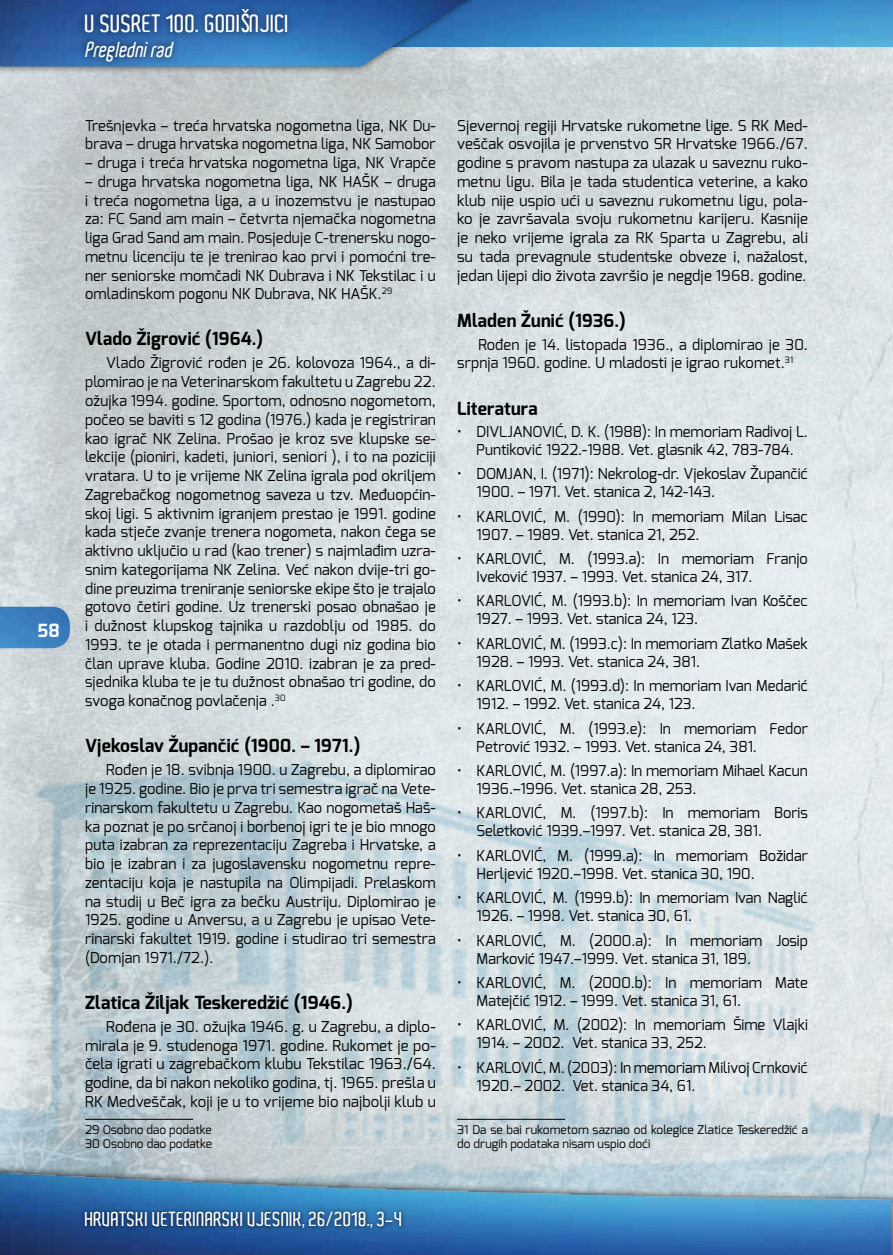
<style>
.page{position:relative;width:893px;height:1255px;background:#fff}
.page>*{position:absolute;margin:0;border:0;box-sizing:border-box;transform-origin:0 0}
.t1{font:600 24px "Aldo";color:#fff}
.t2{font:italic 600 21px "Aldo";color:#fff;scale:.9 1}
.t3{font:600 19.5px "Aldo";color:#fff}
.t4{font:700 18.15px "Exo";color:#fff}
.t5{font:700 18px "Exo";letter-spacing:.01em;color:#000}
.t6{font:15px/18.8px "Exo";color:#000}
.t7{font:12px/14.4px "Exo";color:#000}
.s1{font-family:"Libel Suit";font-weight:400;font-size:23.25px}
</style>
<div class="page">
<img style="left:0;top:47px;width:893px;height:1106px">
<img style="left:0;top:1153px;width:891px;height:101px">
<img style="left:0;top:606px;width:70px;height:42px">
<img style="left:505px;top:0;width:388px;height:47px">
<div style="left:0;top:0;width:505px;height:75px;background:#000;opacity:.75"></div>
<img style="left:0;top:0;width:498px;height:66px">
<div style="left:81px;top:1207px;width:325px;height:25px;background:#000;opacity:.75"></div>
<img style="left:891px;top:1153px;width:2px;height:101px">
<hr style="left:85px;top:1118px;width:108px;height:1px;background:#000">
<hr style="left:457px;top:1118px;width:108px;height:1px;background:#000">
<div style="left:77px;top:1px;width:218px;height:68px;background:#000;opacity:.75"></div>
<p class="t4" style="left:38px;top:618px;width:24px">58</p>
<h1 class="t1" style="left:85px;top:10px;width:206px">U SUSRET 100. GODI<span class="s1">Š</span>NJICI</h1>
<h2 class="t2" style="left:85px;top:38px;width:104px">Preglednirad</h2>
<p class="t6" style="left:85px;top:116px;width:352px">Trešnjevka – treća hrvatska nogometna liga, NK Du&shy;brava – druga hrvatska nogometna liga, NK Samobor</p>
<p class="t6" style="left:85px;top:153px;width:352px">– druga i treća hrvatska nogometna liga, NK Vrapče</p>
<p class="t6" style="left:85px;top:172px;width:352px;text-align:justify">– druga hrvatska nogometna liga, NK HAŠK – druga i treća nogometna liga, a u inozemstvu je nastupao za: FC Sand am main – četvrta njemačka nogometna liga Grad Sand am main. Posjeduje C-trenersku nogo&shy;metnu licenciju te je trenirao kao prvi i pomoćni tre&shy;ner seniorske momčadi NK Dubrava i NK Tekstilac i u omladinskom pogonu NK Dubrava, NK HAŠK.<sup>29</sup></p>
<p class="t5" style="left:85px;top:327px;width:180px">Vlado Žigrović (1964.)</p>
<p class="t6" style="left:85px;top:353px;width:352px;text-align:justify;text-indent:21px">Vlado Žigrović rođen je 26. kolovoza 1964., a di&shy;plomirao je na Veterinarskom fakultetu u Zagrebu 22. ožujka 1994. godine. Sportom, odnosno nogometom, počeo se baviti s 12 godina (1976.) kada je registriran kao igrač NK Zelina. Prošao je kroz sve klupske se&shy;lekcije (pioniri, kadeti, juniori, seniori ), i to na poziciji vratara. U to je vrijeme NK Zelina igrala pod okriljem Zagrebačkog nogometnog saveza u tzv. Međuopćin&shy;skoj ligi. S aktivnim igranjem prestao je 1991. godine kada stječe zvanje trenera nogometa, nakon čega se aktivno uključio u rad (kao trener) s najmlađim uzra&shy;snim kategorijama NK Zelina. Već nakon dvije-tri go&shy;dine preuzima treniranje seniorske ekipe što je trajalo gotovo četiri godine. Uz trenerski posao obnašao je i dužnost klupskog tajnika u razdoblju od 1985. do 1993. te je otada i permanentno dugi niz godina bio član uprave kluba. Godine 2010. izabran je za pred&shy;sjednika kluba te je tu dužnost obnašao tri godine, do svoga konačnog povlačenja .<sup>30</sup></p>
<p class="t5" style="left:85px;top:734px;width:277px">Vjekoslav Župančić (1900. – 1971.)</p>
<p class="t6" style="left:85px;top:760px;width:352px;text-align:justify;text-indent:21px">Rođen je 18. svibnja 1900. u Zagrebu, a diplomirao je 1925. godine. Bio je prva tri semestra igrač na Vete&shy;rinarskom fakultetu u Zagrebu. Kao nogometaš Haš&shy;ka poznat je po srčanoj i borbenoj igri te je bio mnogo puta izabran za reprezentaciju Zagreba i Hrvatske, a bio je izabran i za jugoslavensku nogometnu repre&shy;zentaciju koja je nastupila na Olimpijadi. Prelaskom na studij u Beč igra za bečku Austriju. Diplomirao je 1925. godine u Anversu, a u Zagrebu je upisao Vete&shy;rinarski fakultet 1919. godine i studirao tri semestra (Domjan 1971./72.).</p>
<p class="t5" style="left:85px;top:990px;width:269px">Zlatica Žiljak Teskeredžić (1946.)</p>
<p class="t6" style="left:85px;top:1016px;width:352px;text-align:justify;text-indent:21px">Rođena je 30. ožujka 1946. g. u Zagrebu, a diplo&shy;mirala je 9. studenoga 1971. godine. Rukomet je po&shy;čela igrati u zagrebačkom klubu Tekstilac 1963./64. godine, da bi nakon nekoliko godina, tj. 1965. prešla u RK Medveščak, koji je u to vrijeme bio najbolji klub u</p>
<p class="t7" style="left:85px;top:1122px;width:128px">29 Osobno dao podatke<br>30 Osobno dao podatke</p>
<p class="t6" style="left:457px;top:116px;width:352px;text-align:justify">Sjevernoj regiji Hrvatske rukometne lige. S RK Med&shy;veščak osvojila je prvenstvo SR Hrvatske 1966./67. godine s pravom nastupa za ulazak u saveznu ruko&shy;metnu ligu. Bila je tada studentica veterine, a kako klub nije uspio ući u saveznu rukometnu ligu, pola&shy;ko je završavala svoju rukometnu karijeru. Kasnije je neko vrijeme igrala za RK Sparta u Zagrebu, ali su tada prevagnule studentske obveze i, nažalost, jedan lijepi dio života završio je negdje 1968. godine.</p>
<p class="t5" style="left:457px;top:308px;width:170px">Mladen Žunić (1936.)</p>
<p class="t6" style="left:457px;top:335px;width:352px;text-indent:21px">Rođen je 14. listopada 1936., a diplomirao je 30. srpnja 1960. godine. U mladosti je igrao rukomet.<sup>31</sup></p>
<p class="t5" style="left:457px;top:396px;width:82px">Literatura</p>
<p class="t6" style="left:457px;top:422px;width:352px;line-height:18px;text-align:center">• DIVLJANOVIĆ, D. K. (1988): In memoriam Radivoj L.<br>Puntiković 1922.-1988. Vet. glasnik 42, 783-784.</p>
<p class="t6" style="left:477px;top:464px;width:333px;line-height:18px;text-indent:-20px">• DOMJAN, I. (1971): Nekrolog-dr. Vjekoslav Župančić<br>1900. – 1971. Vet. stanica 2, 142-143.</p>
<p class="t6" style="left:477px;top:507px;width:333px;line-height:18px;text-indent:-20px">• KARLOVIĆ, M. (1990): In memoriam Milan Lisac<br>1907. – 1989. Vet. stanica 21, 252.</p>
<p class="t6" style="left:477px;top:549px;width:333px;line-height:18px;text-indent:-20px">• KARLOVIĆ, M. (1993.a): In memoriam Franjo<br>Iveković 1937. – 1993. Vet. stanica 24, 317.</p>
<p class="t6" style="left:477px;top:592px;width:333px;line-height:18px;text-indent:-20px">• KARLOVIĆ, M. (1993.b): In memoriam Ivan Koščec<br>1927. – 1993. Vet. stanica 24, 123.</p>
<p class="t6" style="left:477px;top:634px;width:333px;line-height:18px;text-indent:-20px">• KARLOVIĆ, M. (1993.c): In memoriam Zlatko Mašek<br>1928. – 1993. Vet. stanica 24, 381.</p>
<p class="t6" style="left:477px;top:676px;width:333px;line-height:18px;text-indent:-20px">• KARLOVIĆ, M. (1993.d): In memoriam Ivan Medarić<br>1912. – 1992. Vet. stanica 24, 123.</p>
<p class="t6" style="left:477px;top:719px;width:333px;line-height:18px;text-indent:-20px">• KARLOVIĆ, M. (1993.e): In memoriam Fedor<br>Petrović 1932. – 1993. Vet. stanica 24, 381.</p>
<p class="t6" style="left:477px;top:761px;width:333px;line-height:18px;text-indent:-20px">• KARLOVIĆ, M. (1997.a): In memoriam Mihael Kacun<br>1936.–1996. Vet. stanica 28, 253.</p>
<p class="t6" style="left:477px;top:803px;width:333px;line-height:18px;text-indent:-20px">• KARLOVIĆ, M. (1997.b): In memoriam Boris<br>Seletković 1939.–1997. Vet. stanica 28, 381.</p>
<p class="t6" style="left:477px;top:846px;width:333px;line-height:18px;text-indent:-20px">• KARLOVIĆ, M. (1999.a): In memoriam Božidar<br>Herljević 1920.–1998. Vet. stanica 30, 190.</p>
<p class="t6" style="left:477px;top:888px;width:333px;line-height:18px;text-indent:-20px">• KARLOVIĆ, M. (1999.b): In memoriam Ivan Naglić<br>1926. – 1998. Vet. stanica 30, 61.</p>
<p class="t6" style="left:477px;top:931px;width:333px;line-height:18px;text-indent:-20px">• KARLOVIĆ, M. (2000.a): In memoriam Josip<br>Marković 1947.–1999. Vet. stanica 31, 189.</p>
<p class="t6" style="left:477px;top:973px;width:333px;line-height:18px;text-indent:-20px">• KARLOVIĆ, M. (2000.b): In memoriam Mate<br>Matejčić 1912. – 1999. Vet. stanica 31, 61.</p>
<p class="t6" style="left:477px;top:1015px;width:333px;line-height:18px;text-indent:-20px">• KARLOVIĆ, M. (2002): In memoriam Šime Vlajki<br>1914. – 2002. Vet. stanica 33, 252.</p>
<p class="t6" style="left:477px;top:1058px;width:333px;line-height:18px;text-indent:-20px">• KARLOVIĆ, M. (2003): In memoriam Milivoj Crnković<br>1920.– 2002. Vet. stanica 34, 61.</p>
<p class="t7" style="left:457px;top:1122px;width:352px">31 Da se bai rukometom saznao od kolegice Zlatice Teskeredžić a do drugih podataka nisam uspio doći</p>
<h3 class="t3" style="left:85px;top:1207px;width:319px">HRVATSKI VETERINARSKI VJESNIK, 26/2018., 3-4</h3>
</div>
